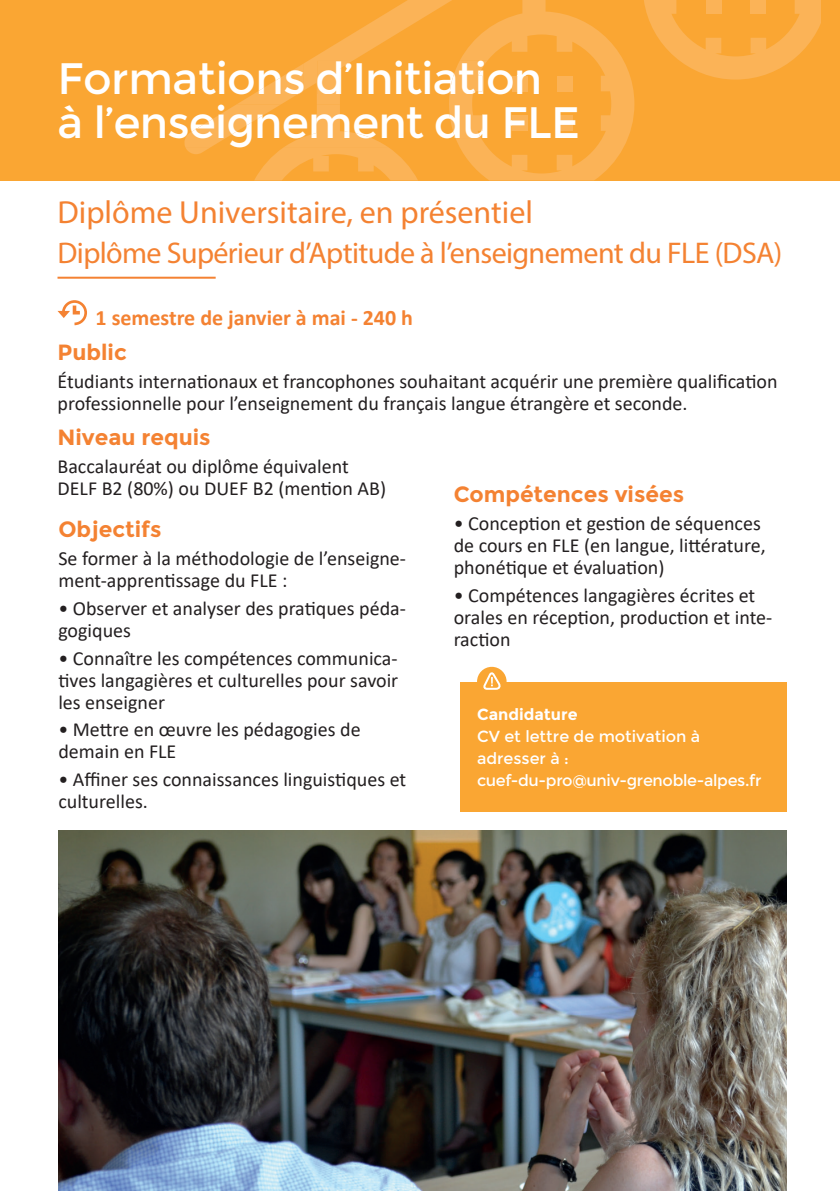
<style>
.page{position:relative;width:840px;height:1191px;background:#fff}
.page>*{position:absolute;margin:0;border:0;box-sizing:border-box;transform-origin:0 0}
.t1{font:44px/44px "Montserrat";letter-spacing:-.02em;color:#fff}
.t2{font:32px "Myriad Pro";color:#f48232}
.t3{font:30px "Myriad Pro";letter-spacing:-.02em;color:#f48232}
.t4{font:700 22px "Montserrat";color:#f48232}
.t5{font:700 22px "Calibri";color:#f48232}
.t6{font:20px/22px "Calibri";color:#231f20}
.t7{font:16px/22px "Montserrat";letter-spacing:-.005em;color:#fff}
.t8{font:700 16px "Montserrat";color:#fff}
</style>
<div class="page">
<hr style="left:57px;top:277px;width:158px;height:2px;background:#f48232">
<svg style="left:57px;top:300px;width:30px;height:25px"></svg>
<div style="left:0;top:0;width:839px;height:180px;background:#faa633"></div>
<svg style="left:487px;top:0;width:333px;height:180px"></svg>
<svg style="left:184px;top:0;width:303px;height:180px"></svg>
<div style="left:460px;top:682px;width:326px;height:129px;background:#faa633"></div>
<div style="left:477px;top:667px;width:29px;height:29px;background:#faa633;border:2px solid #faa633;border-radius:50%"></div>
<svg style="left:483px;top:670px;width:20px;height:21px"></svg>
<img style="left:58px;top:830px;width:728px;height:361px">
<h1 class="t1" style="left:57px;top:57px;width:523px">Formations d’Initiation<br>à l’enseignement du FLE</h1>
<h2 class="t2" style="left:57px;top:192px;width:476px">Diplôme Universitaire, en présentiel</h2>
<h3 class="t3" style="left:57px;top:234px;width:725px">Diplôme Supérieur d’Aptitude à l’enseignement du FLE (DSA)</h3>
<p class="t5" style="left:95px;top:302px;width:319px">1 semestre de janvier à mai - 240 h</p>
<p class="t4" style="left:57px;top:339px;width:71px">Public</p>
<p class="t6" style="left:57px;top:370px;width:721px">Étudiants internationaux et francophones souhaitant acquérir une première qualification professionnelle pour l’enseignement du français langue étrangère et seconde.</p>
<p class="t4" style="left:57px;top:424px;width:155px">Niveau requis</p>
<p class="t6" style="left:57px;top:455px;width:330px">Baccalauréat ou diplôme équivalent<br>DELF B2 (80%) ou DUEF B2 (mention AB)</p>
<p class="t4" style="left:58px;top:516px;width:105px">Objectifs</p>
<p class="t6" style="left:58px;top:547px;width:349px">Se former à la méthodologie de l’enseigne&shy;ment-apprentissage du FLE :</p>
<p class="t6" style="left:58px;top:596px;width:349px">• Observer et analyser des pratiques péda&shy;gogiques</p>
<p class="t6" style="left:58px;top:646px;width:341px;text-align:justify">• Connaître les compétences communica&shy;tives langagières et culturelles pour savoir les enseigner</p>
<p class="t6" style="left:58px;top:718px;width:303px">• Mettre en œuvre les pédagogies de demain en FLE</p>
<p class="t6" style="left:58px;top:767px;width:349px">• Affiner ses connaissances linguistiques et culturelles.</p>
<p class="t4" style="left:453px;top:481px;width:232px">Compétences visées</p>
<p class="t6" style="left:453px;top:512px;width:313px">• Conception et gestion de séquences de cours en FLE (en langue, littérature, phonétique et évaluation)</p>
<p class="t6" style="left:453px;top:583px;width:320px">• Compétences langagières écrites et orales en réception, production et inte&shy;raction</p>
<p class="t8" style="left:477px;top:705px;width:102px">Candidature</p>
<p class="t7" style="left:477px;top:725px;width:285px">CV et lettre de motivation à adresser à : cuef-du-pro@univ-grenoble-alpes.fr</p>
</div>
